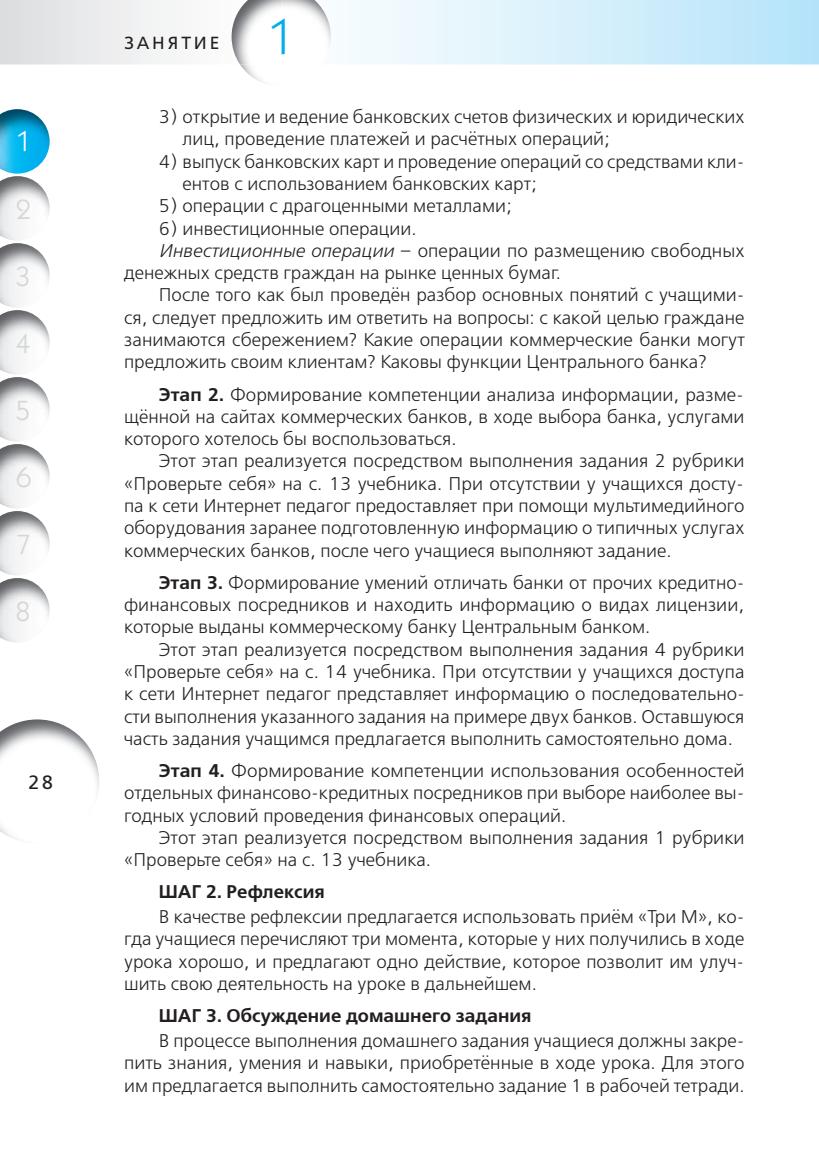
<style>
.page{position:relative;width:819px;height:1166px;background:#fff}
.page>*{position:absolute;margin:0;border:0;box-sizing:border-box;transform-origin:0 0}
.t1{font:49px "Kabel Book ITC";color:#00aeef}
.t2{font:28px "Kabel Book ITC";color:#d5d6d8}
.t3{font:28px "Kabel Book ITC";color:#fff}
.t4{font:19.25px "Free Set";color:#231f20}
.t5{font:300 18.38px/22.2px "Free Set";color:#231f20;text-align:justify}
.t6{font:600 18.38px "Free Set";color:#231f20}
.t7{font:17.5px "Free Set";letter-spacing:.16em;color:#231f20}
.s1{font-style:italic}
.s2{font-weight:600}
</style>
<div class="page">
<svg style="left:0;top:0;width:819px;height:64px"></svg>
<img style="left:0;top:719px;width:99px;height:121px">
<img style="left:0;top:176px;width:50px;height:64px">
<img style="left:0;top:243px;width:50px;height:64px">
<img style="left:0;top:310px;width:50px;height:64px">
<img style="left:0;top:377px;width:50px;height:64px">
<img style="left:0;top:444px;width:50px;height:64px">
<img style="left:0;top:511px;width:50px;height:64px">
<img style="left:0;top:578px;width:50px;height:64px">
<img style="left:0;top:109px;width:50px;height:65px">
<img style="left:240px;top:64px;width:24px;height:19px">
<img style="left:231px;top:0;width:100px;height:64px">
<h2 class="t3" style="left:16px;top:131px;width:17px">1</h2>
<h2 class="t2" style="left:16px;top:198px;width:17px">2</h2>
<h2 class="t2" style="left:16px;top:265px;width:16px">3</h2>
<h2 class="t2" style="left:16px;top:332px;width:17px">4</h2>
<h2 class="t2" style="left:16px;top:399px;width:16px">5</h2>
<h2 class="t2" style="left:16px;top:466px;width:18px">6</h2>
<h2 class="t2" style="left:16px;top:533px;width:17px">7</h2>
<h2 class="t2" style="left:16px;top:600px;width:16px">8</h2>
<p class="t4" style="left:28px;top:774px;width:26px">28</p>
<p class="t7" style="left:124px;top:36px;width:97px">ЗАНЯТИЕ</p>
<h1 class="t1" style="left:267px;top:18px;width:29px">1</h1>
<p class="t5" style="left:182px;top:107px;width:563px;text-indent:-24px">3) открытие и ведение банковских счетов физических и юридических лиц, проведение платежей и расчётных операций;</p>
<p class="t5" style="left:182px;top:152px;width:563px;text-indent:-24px">4) выпуск банковских карт и проведение операций со средствами кли&shy;ентов с использованием банковских карт;</p>
<p class="t5" style="left:159px;top:196px;width:354px">5) операции с драгоценными металлами;</p>
<p class="t5" style="left:159px;top:219px;width:259px">6) инвестиционные операции.</p>
<p class="t5" style="left:159px;top:241px;width:587px"><span class="s1">Инвестиционные операции</span> – операции по размещению свободных</p>
<p class="t5" style="left:124px;top:263px;width:438px">денежных средств граждан на рынке ценных бумаг.</p>
<p class="t5" style="left:159px;top:285px;width:587px">После того как был проведён разбор основных понятий с учащими-</p>
<p class="t5" style="left:124px;top:308px;width:622px">ся, следует предложить им ответить на вопросы: с какой целью граждане</p>
<p class="t5" style="left:124px;top:330px;width:622px">занимаются сбережением? Какие операции коммерческие банки могут</p>
<p class="t5" style="left:124px;top:352px;width:584px">предложить своим клиентам? Каковы функции Центрального банка?</p>
<p class="t5" style="left:124px;top:384px;width:622px;text-indent:35px"><span class="s2">Этап 2.</span> Формирование компетенции анализа информации, разме&shy;щённой на сайтах коммерческих банков, в ходе выбора банка, услугами которого хотелось бы воспользоваться.</p>
<p class="t5" style="left:124px;top:451px;width:622px;text-indent:35px">Этот этап реализуется посредством выполнения задания 2 рубрики «Проверьте себя» на с. 13 учебника. При отсутствии у учащихся досту&shy;па к сети Интернет педагог предоставляет при помощи мультимедийного оборудования заранее подготовленную информацию о типичных услугах коммерческих банков, после чего учащиеся выполняют задание.</p>
<p class="t5" style="left:124px;top:573px;width:622px;text-indent:35px"><span class="s2">Этап 3.</span> Формирование умений отличать банки от прочих кредитно&shy;финансовых посредников и находить информацию о видах лицензии, которые выданы коммерческому банку Центральным банком.</p>
<p class="t5" style="left:124px;top:639px;width:622px;text-indent:35px">Этот этап реализуется посредством выполнения задания 4 рубрики «Проверьте себя» на с. 14 учебника. При отсутствии у учащихся доступа к сети Интернет педагог представляет информацию о последовательно&shy;сти выполнения указанного задания на примере двух банков. Оставшуюся часть задания учащимся предлагается выполнить самостоятельно дома.</p>
<p class="t5" style="left:124px;top:761px;width:622px;text-indent:35px"><span class="s2">Этап 4.</span> Формирование компетенции использования особенностей отдельных финансово-кредитных посредников при выборе наиболее вы&shy;годных условий проведения финансовых операций.</p>
<p class="t5" style="left:124px;top:828px;width:622px;text-indent:35px">Этот этап реализуется посредством выполнения задания 1 рубрики «Проверьте себя» на с. 13 учебника.</p>
<p class="t6" style="left:159px;top:885px;width:167px">ШАГ 2. Рефлексия</p>
<p class="t5" style="left:124px;top:907px;width:622px;text-indent:35px">В качестве рефлексии предлагается использовать приём «Три М», ко&shy;гда учащиеся перечисляют три момента, которые у них получились в ходе урока хорошо, и предлагают одно действие, которое позволит им улуч&shy;шить свою деятельность на уроке в дальнейшем.</p>
<p class="t6" style="left:159px;top:1009px;width:374px">ШАГ 3. Обсуждение домашнего задания</p>
<p class="t5" style="left:124px;top:1031px;width:622px;text-indent:35px">В процессе выполнения домашнего задания учащиеся должны закре&shy;пить знания, умения и навыки, приобретённые в ходе урока. Для этого им предлагается выполнить самостоятельно задание 1 в рабочей тетради.</p>
</div>
